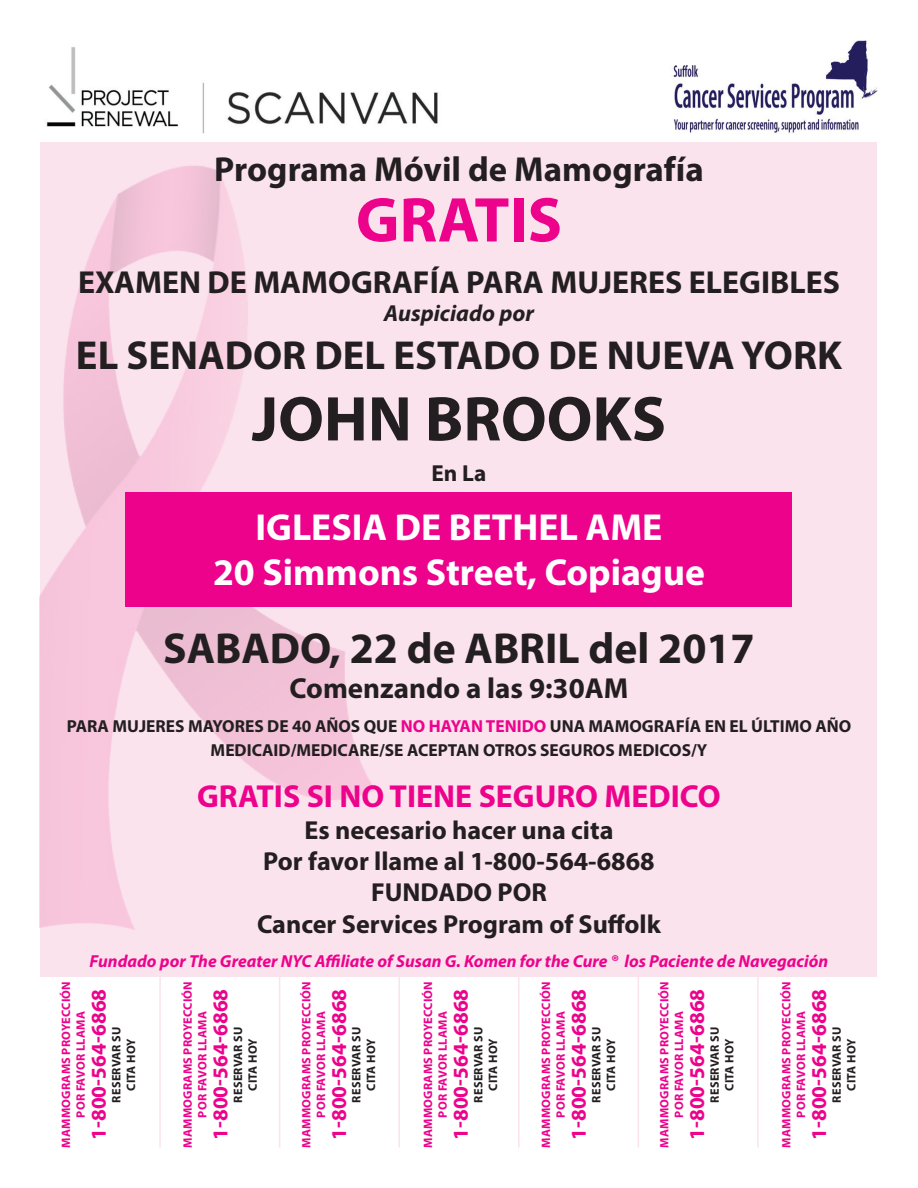
<style>
.page{position:relative;width:918px;height:1188px;background:#fff}
.page>*{position:absolute;margin:0;border:0;box-sizing:border-box;transform-origin:0 0}
.t1{font:700 63.75px "Myriad Pro";color:#231f20}
.t2{font:700 63.75px "Myriad Pro";color:#ed028c}
.t3{font:700 43.5px "Myriad Pro";color:#231f20}
.t4{font:700 40.65px "Myriad Pro";color:#231f20}
.t5{font:700 37.65px/45.3px "Myriad Pro";color:#fff;text-align:center}
.t6{font:700 34.8px "Myriad Pro";color:#231f20}
.t7{font:700 31.95px "Myriad Pro";color:#231f20}
.t8{font:700 31.95px "Myriad Pro";color:#ed028c}
.t9{font:700 28.95px "Myriad Pro";color:#231f20}
.t10{font:700 26.1px/31.3px "Myriad Pro";color:#231f20;text-align:center}
.t11{font:italic 700 23.25px "Myriad Pro";color:#231f20}
.t12{font:700 23.25px "Myriad Pro";color:#231f20}
.t13{font:700 21.15px "Myriad Pro";color:#ed028c}
.t14{font:700 17.4px/24.3px "Myriad Pro";color:#231f20;text-align:center}
.t15{font:italic 700 17.4px "Myriad Pro";color:#ed028c}
.t16{font:700 12.15px/14.7px "Myriad Pro";letter-spacing:.02em;color:#ed028c;text-align:center}
.t17{font:700 12.15px/14.7px "Myriad Pro";letter-spacing:.02em;color:#231f20;text-align:center}
.s1{color:#ed028c}
</style>
<div class="page">
<div style="left:40px;top:143px;width:838px;height:834px;background:#fbe3ed"></div>
<hr style="left:159px;top:967px;width:2px;height:180px;background:#fbe3ed">
<hr style="left:279px;top:967px;width:1px;height:180px;background:#fbe3ed">
<hr style="left:398px;top:967px;width:2px;height:180px;background:#fbe3ed">
<hr style="left:518px;top:967px;width:2px;height:180px;background:#fbe3ed">
<hr style="left:638px;top:967px;width:1px;height:180px;background:#fbe3ed">
<hr style="left:757px;top:967px;width:2px;height:180px;background:#fbe3ed">
<img style="left:46px;top:47px;width:392px;height:87px">
<img style="left:673px;top:40px;width:205px;height:94px">
<img style="left:39px;top:166px;width:336px;height:853px">
<div style="left:126px;top:493px;width:666px;height:114px;background:#ed028c"></div>
<h3 class="t6" style="left:214px;top:146px;width:491px">Programa Móvil de Mamografía</h3>
<h1 class="t2" style="left:356px;top:178px;width:208px">GRATIS</h1>
<h3 class="t7" style="left:78px;top:261px;width:763px">EXAMEN DE MAMOGRAFÍA PARA MUJERES ELEGIBLES</h3>
<h3 class="t11" style="left:384px;top:298px;width:152px">Auspiciado por</h3>
<h3 class="t4" style="left:76px;top:329px;width:768px">EL SENADOR DEL ESTADO DE NUEVA YORK</h3>
<h1 class="t1" style="left:252px;top:377px;width:416px">JOHN BROOKS</h1>
<h3 class="t12" style="left:432px;top:458px;width:56px">En La</h3>
<h3 class="t5" style="left:213px;top:503px;width:493px">IGLESIA DE BETHEL AME<br>20 Simmons Street, Copiague</h3>
<h2 class="t3" style="left:163px;top:620px;width:593px">SABADO, 22 de ABRIL del 2017</h2>
<h3 class="t9" style="left:290px;top:669px;width:340px">Comenzando a las 9:30AM</h3>
<h3 class="t14" style="left:67px;top:713px;width:786px">PARA MUJERES MAYORES DE 40 AÑOS QUE <span class="s1">NO HAYAN TENIDO</span> UNA MAMOGRAFÍA EN EL ÚLTIMO AÑO<br>MEDICAID/MEDICARE/SE ACEPTAN OTROS SEGUROS MEDICOS/Y</h3>
<h3 class="t8" style="left:197px;top:776px;width:525px">GRATIS SI NO TIENE SEGURO MEDICO</h3>
<h3 class="t10" style="left:257px;top:813px;width:405px">Es necesario hacer una cita<br>Por favor llame al 1-800-564-6868<br>FUNDADO POR<br>Cancer Services Program of Suffolk</h3>
<h3 class="t15" style="left:90px;top:949px;width:740px">Fundado por The Greater NYC Affiliate of Susan G. Komen for the Cure ® los Paciente de Navegación</h3>
<p class="t16" style="left:58px;top:1148px;width:168px;rotate:-90deg">MAMMOGRAMS PROYECCIÓN<br>POR FAVOR LLAMA</p>
<h3 class="t13" style="left:85px;top:1140px;width:153px;rotate:-90deg">1-800-564-6868</h3>
<p class="t17" style="left:109px;top:1103px;width:78px;rotate:-90deg">RESERVAR SU<br>CITA HOY</p>
<p class="t16" style="left:180px;top:1148px;width:168px;rotate:-90deg">MAMMOGRAMS PROYECCIÓN<br>POR FAVOR LLAMA</p>
<h3 class="t13" style="left:207px;top:1140px;width:153px;rotate:-90deg">1-800-564-6868</h3>
<p class="t17" style="left:230px;top:1103px;width:78px;rotate:-90deg">RESERVAR SU<br>CITA HOY</p>
<p class="t16" style="left:299px;top:1148px;width:168px;rotate:-90deg">MAMMOGRAMS PROYECCIÓN<br>POR FAVOR LLAMA</p>
<h3 class="t13" style="left:325px;top:1140px;width:153px;rotate:-90deg">1-800-564-6868</h3>
<p class="t17" style="left:349px;top:1103px;width:78px;rotate:-90deg">RESERVAR SU<br>CITA HOY</p>
<p class="t16" style="left:420px;top:1148px;width:168px;rotate:-90deg">MAMMOGRAMS PROYECCIÓN<br>POR FAVOR LLAMA</p>
<h3 class="t13" style="left:447px;top:1140px;width:153px;rotate:-90deg">1-800-564-6868</h3>
<p class="t17" style="left:471px;top:1103px;width:78px;rotate:-90deg">RESERVAR SU<br>CITA HOY</p>
<p class="t16" style="left:538px;top:1148px;width:168px;rotate:-90deg">MAMMOGRAMS PROYECCIÓN<br>POR FAVOR LLAMA</p>
<h3 class="t13" style="left:565px;top:1140px;width:153px;rotate:-90deg">1-800-564-6868</h3>
<p class="t17" style="left:589px;top:1103px;width:78px;rotate:-90deg">RESERVAR SU<br>CITA HOY</p>
<p class="t16" style="left:657px;top:1148px;width:168px;rotate:-90deg">MAMMOGRAMS PROYECCIÓN<br>POR FAVOR LLAMA</p>
<h3 class="t13" style="left:683px;top:1140px;width:153px;rotate:-90deg">1-800-564-6868</h3>
<p class="t17" style="left:707px;top:1103px;width:78px;rotate:-90deg">RESERVAR SU<br>CITA HOY</p>
<p class="t16" style="left:779px;top:1148px;width:168px;rotate:-90deg">MAMMOGRAMS PROYECCIÓN<br>POR FAVOR LLAMA</p>
<h3 class="t13" style="left:805px;top:1140px;width:153px;rotate:-90deg">1-800-564-6868</h3>
<p class="t17" style="left:829px;top:1103px;width:78px;rotate:-90deg">RESERVAR SU<br>CITA HOY</p>
</div>
